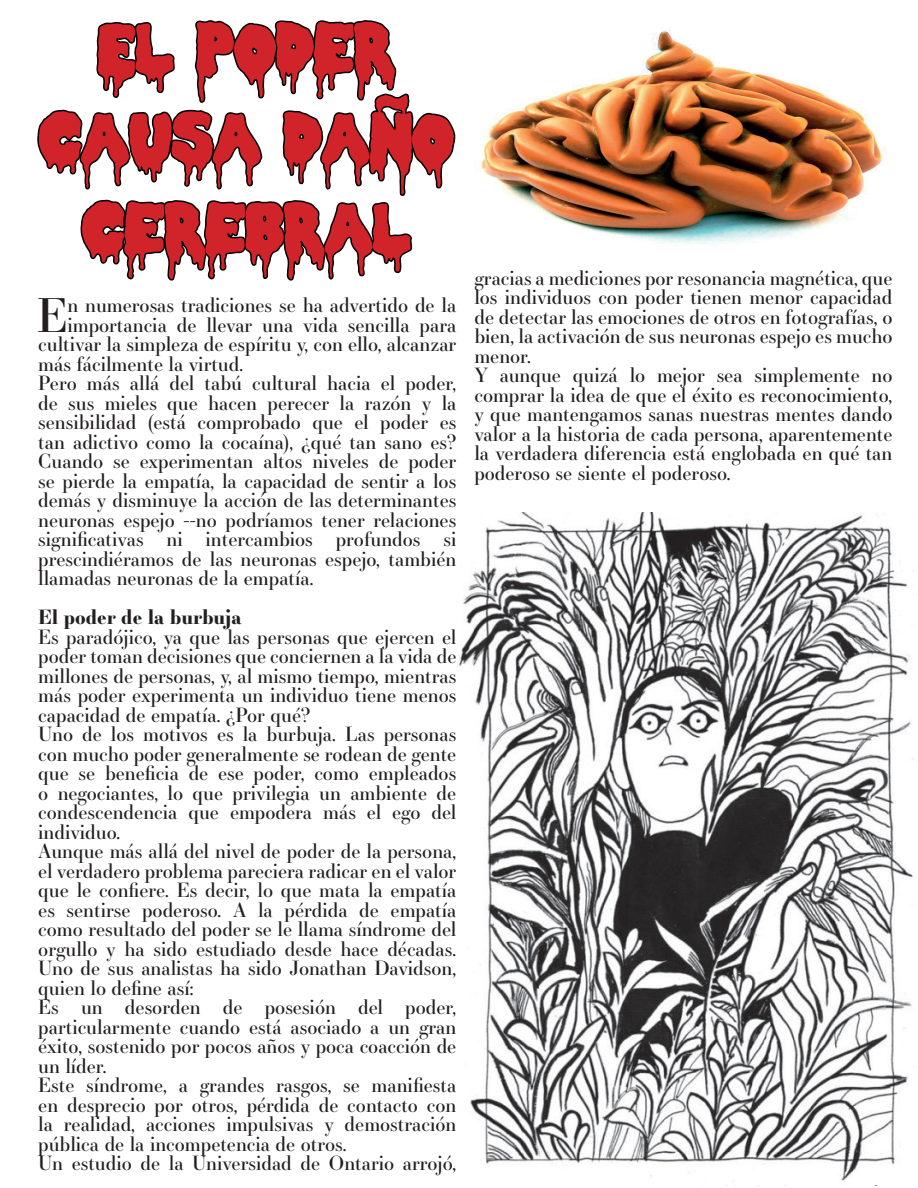
<style>
.page{position:relative;width:918px;height:1188px;background:#fff}
.page>*{position:absolute;margin:0;border:0;box-sizing:border-box;transform-origin:0 0}
.t1{font:66px/90px "Double Feature";color:#d1232a;text-align:center}
.t2{font:46.05px "Essonnes Display";color:#231f20}
.t3{font:19.5px/19.5px "Essonnes Display";color:#231f20}
.t4{font:700 19.5px "Essonnes Display";color:#231f20}
</style>
<div class="page">
<svg style="left:37px;top:20px;width:419px;height:261px"></svg>
<img style="left:474px;top:27px;width:412px;height:217px">
<img style="left:459px;top:513px;width:455px;height:668px">
<h1 class="t1" style="left:39px;top:3px;width:417px">EL PODER<br>CAUSA DAÑO<br>CEREBRAL</h1>
<h2 class="t2" style="left:37px;top:283px;width:32px">E</h2>
<p class="t3" style="left:67px;top:295px;width:390px">n numerosas tradiciones se ha advertido de la</p>
<p class="t3" style="left:67px;top:314px;width:390px">importancia de llevar una vida sencilla para</p>
<p class="t3" style="left:38px;top:334px;width:420px">cultivar la simpleza de espíritu y, con ello, alcanzar</p>
<p class="t3" style="left:38px;top:353px;width:207px">más fácilmente la virtud.</p>
<p class="t3" style="left:38px;top:373px;width:420px">Pero más allá del tabú cultural hacia el poder,</p>
<p class="t3" style="left:38px;top:392px;width:420px">de sus mieles que hacen perecer la razón y la</p>
<p class="t3" style="left:38px;top:412px;width:420px">sensibilidad (está comprobado que el poder es</p>
<p class="t3" style="left:38px;top:431px;width:420px">tan adictivo como la cocaína), ¿qué tan sano es?</p>
<p class="t3" style="left:38px;top:451px;width:420px">Cuando se experimentan altos niveles de poder</p>
<p class="t3" style="left:38px;top:470px;width:420px">se pierde la empatía, la capacidad de sentir a los</p>
<p class="t3" style="left:38px;top:490px;width:420px">demás y disminuye la acción de las determinantes</p>
<p class="t3" style="left:38px;top:509px;width:420px">neuronas espejo --no podríamos tener relaciones</p>
<p class="t3" style="left:38px;top:529px;width:420px">significativas ni intercambios profundos si</p>
<p class="t3" style="left:38px;top:548px;width:420px">prescindiéramos de las neuronas espejo, también</p>
<p class="t3" style="left:38px;top:568px;width:277px">llamadas neuronas de la empatía.</p>
<p class="t4" style="left:38px;top:603px;width:205px">El poder de la burbuja</p>
<p class="t3" style="left:38px;top:626px;width:420px">Es paradójico, ya que las personas que ejercen el poder toman decisiones que conciernen a la vida de millones de personas, y, al mismo tiempo, mientras más poder experimenta un individuo tiene menos capacidad de empatía. ¿Por qué?<br>Uno de los motivos es la burbuja. Las personas con mucho poder generalmente se rodean de gente que se beneficia de ese poder, como empleados o negociantes, lo que privilegia un ambiente de condescendencia que empodera más el ego del individuo.<br>Aunque más allá del nivel de poder de la persona, el verdadero problema pareciera radicar en el valor que le confiere. Es decir, lo que mata la empatía es sentirse poderoso. A la pérdida de empatía como resultado del poder se le llama síndrome del orgullo y ha sido estudiado desde hace décadas.<br>Uno de sus analistas ha sido Jonathan Davidson, quien lo define así:<br>Es un desorden de posesión del poder, particularmente cuando está asociado a un gran éxito, sostenido por pocos años y poca coacción de un líder.<br>Este síndrome, a grandes rasgos, se manifiesta en desprecio por otros, pérdida de contacto con la realidad, acciones impulsivas y demostración pública de la incompetencia de otros.<br>Un estudio de la Universidad de Ontario arrojó,</p>
<p class="t3" style="left:474px;top:268px;width:420px">gracias a mediciones por resonancia magnética, que los individuos con poder tienen menor capacidad de detectar las emociones de otros en fotografías, o bien, la activación de sus neuronas espejo es mucho menor.<br>Y aunque quizá lo mejor sea simplemente no comprar la idea de que el éxito es reconocimiento, y que mantengamos sanas nuestras mentes dando valor a la historia de cada persona, aparentemente la verdadera diferencia está englobada en qué tan poderoso se siente el poderoso.</p>
</div>
